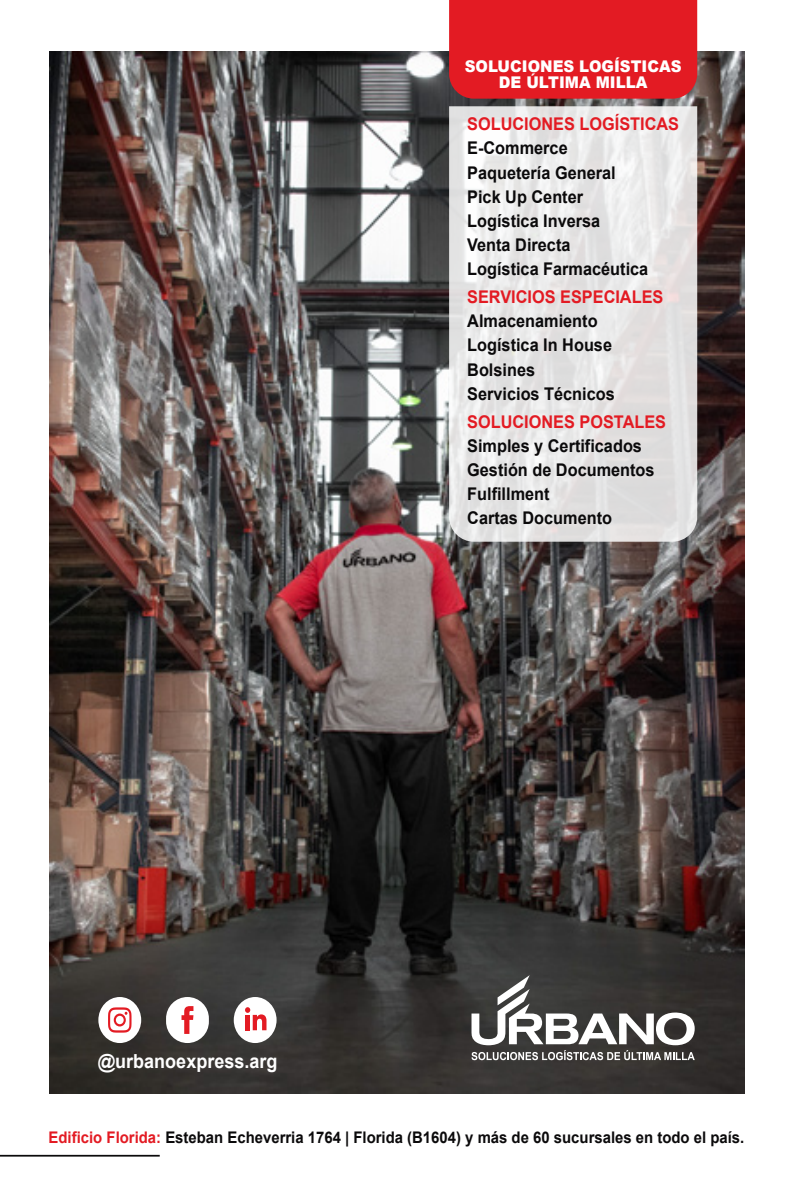
<style>
.page{position:relative;width:794px;height:1191px;background:#fff}
.page>*{position:absolute;margin:0;border:0;box-sizing:border-box;transform-origin:0 0}
.t1{font:700 19.43px "Arial";color:#fff;scale:.93 1}
.t2{font:700 17.5px/24.2px "Arial";color:#0b0a0b;scale:.93 1}
.t3{font:700 17.5px "Arial";color:#e31b23;scale:.93 1}
.t4{font:900 16.1px/15.9px "Arial";color:#fff;text-align:center;scale:.93 1}
.t5{font:700 15.92px "Arial";color:#0b0a0b;scale:.93 1}
.s1{color:#e31b23}
</style>
<div class="page">
<img style="left:50px;top:51px;width:694px;height:1042px">
<hr style="left:0;top:1154px;width:160px;height:2px;background:#0b0a0b">
<div style="left:166px;top:997px;width:43px;height:46px;background:#fff;border-radius:21px"></div>
<svg style="left:181px;top:1006px;width:12px;height:28px"></svg>
<div style="left:98px;top:997px;width:43px;height:46px;background:#fff;border-radius:50%"></div>
<svg style="left:108px;top:1007px;width:23px;height:25px"></svg>
<div style="left:234px;top:997px;width:42px;height:46px;background:#fff;border-radius:50%"></div>
<svg style="left:245px;top:1007px;width:21px;height:23px"></svg>
<svg style="left:449px;top:106px;width:248px;height:436px;fill:#e6e5e5"></svg>
<div style="left:449px;top:0;width:248px;height:99px;background:#e31b23"></div>
<svg style="left:471px;top:975px;width:224px;height:85px"></svg>
<p class="t4" style="left:465px;top:58px;width:235px">SOLUCIONES LOGÍSTICAS<br>DE ÚLTIMA MILLA</p>
<p class="t3" style="left:467px;top:112px;width:229px">SOLUCIONES LOGÍSTICAS</p>
<p class="t2" style="left:467px;top:136px;width:196px">E-Commerce<br>Paquetería General<br>Pick Up Center<br>Logística Inversa<br>Venta Directa<br>Logística Farmacéutica</p>
<p class="t3" style="left:467px;top:285px;width:212px">SERVICIOS ESPECIALES</p>
<p class="t2" style="left:467px;top:309px;width:160px">Almacenamiento<br>Logística In House<br>Bolsines<br>Servicios Técnicos</p>
<p class="t3" style="left:467px;top:409px;width:215px">SOLUCIONES POSTALES</p>
<p class="t2" style="left:467px;top:434px;width:203px">Simples y Certificados<br>Gestión de Documentos<br>Fulfillment<br>Cartas Documento</p>
<p class="t1" style="left:98px;top:1047px;width:195px">@urbanoexpress.arg</p>
<p class="t5" style="left:49px;top:1126px;width:749px"><span class="s1">Edificio Florida:</span> Esteban Echeverria 1764 | Florida (B1604) y más de 60 sucursales en todo el país.</p>
</div>
